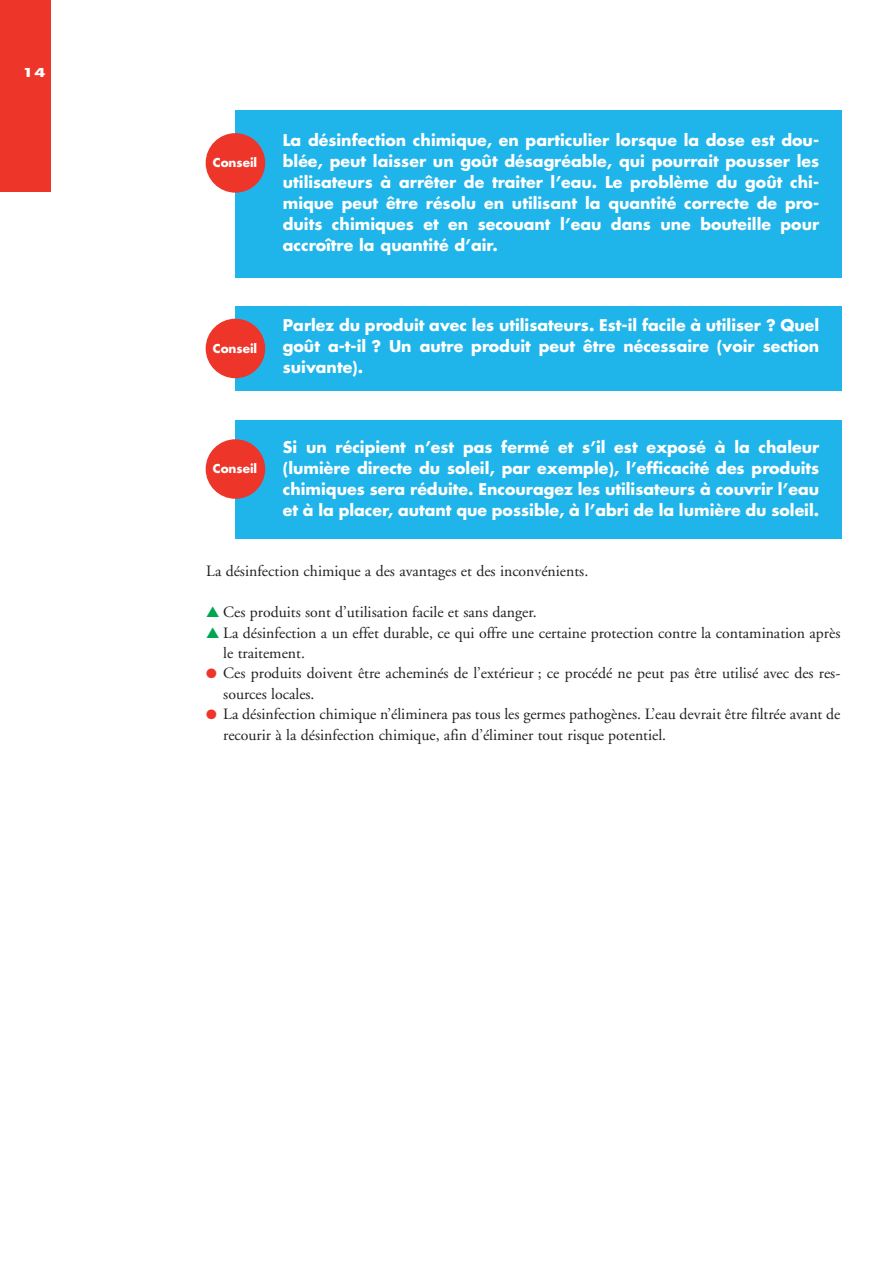
<style>
.page{position:relative;width:893px;height:1263px;background:#fff}
.page>*{position:absolute;margin:0;border:0;box-sizing:border-box;transform-origin:0 0}
.t1{font:700 15.75px/21px "Futura";color:#fff;text-align:justify}
.t2{font:15.75px/20.4px "Adobe Garamond";color:#231f20}
.t3{font:700 12px "Futura";color:#fff}
.t4{font:700 12px "Futura";color:#fff;scale:1.33 1}
.s1{color:#00a54f}
.s2{color:#ee3529}
</style>
<div class="page">
<div style="left:235px;top:420px;width:607px;height:118px;background:#1fb5ea"></div>
<div style="left:235px;top:306px;width:607px;height:84px;background:#1fb5ea"></div>
<div style="left:235px;top:111px;width:607px;height:167px;background:#1fb5ea"></div>
<div style="left:0;top:0;width:51px;height:191px;background:#ee3529"></div>
<div style="left:206px;top:319px;width:59px;height:59px;background:#ee3529;border-radius:50%"></div>
<div style="left:206px;top:439px;width:59px;height:60px;background:#ee3529;border-radius:50%"></div>
<div style="left:206px;top:133px;width:59px;height:60px;background:#ee3529;border-radius:50%"></div>
<p class="t4" style="left:22px;top:67px;width:19px">14</p>
<p class="t3" style="left:213px;top:157px;width:46px">Conseil</p>
<p class="t3" style="left:213px;top:343px;width:46px">Conseil</p>
<p class="t3" style="left:213px;top:463px;width:46px">Conseil</p>
<p class="t1" style="left:283px;top:131px;width:538px">La désinfection chimique, en particulier lorsque la dose est dou&shy;blée, peut laisser un goût désagréable, qui pourrait pousser les utilisateurs à arrêter de traiter l’eau. Le problème du goût chi&shy;mique peut être résolu en utilisant la quantité correcte de pro&shy;duits chimiques et en secouant l’eau dans une bouteille pour accroître la quantité d’air.</p>
<p class="t1" style="left:283px;top:316px;width:538px">Parlez du produit avec les utilisateurs. Est-il facile à utiliser ? Quel goût a-t-il ? Un autre produit peut être nécessaire (voir section suivante).</p>
<p class="t1" style="left:283px;top:438px;width:538px">Si un récipient n’est pas fermé et s’il est exposé à la chaleur (lumière directe du soleil, par exemple), l’efficacité des produits chimiques sera réduite. Encouragez les utilisateurs à couvrir l’eau et à la placer, autant que possible, à l’abri de la lumière du soleil.</p>
<p class="t2" style="left:206px;top:562px;width:383px">La désinfection chimique a des avantages et des inconvénients.</p>
<p class="t2" style="left:206px;top:603px;width:332px"><span class="s1">▲</span> Ces produits sont d’utilisation facile et sans danger.</p>
<p class="t2" style="left:223px;top:624px;width:619px;text-indent:-17px"><span class="s1">▲</span> La désinfection a un effet durable, ce qui offre une certaine protection contre la contamination après le traitement.</p>
<p class="t2" style="left:223px;top:665px;width:619px;text-indent:-17px"><span class="s2">●</span> Ces produits doivent être acheminés de l’extérieur ; ce procédé ne peut pas être utilisé avec des res&shy;sources locales.</p>
<p class="t2" style="left:223px;top:705px;width:619px;text-indent:-17px"><span class="s2">●</span> La désinfection chimique n’éliminera pas tous les germes pathogènes. L’eau devrait être filtrée avant de recourir à la désinfection chimique, afin d’éliminer tout risque potentiel.</p>
</div>
